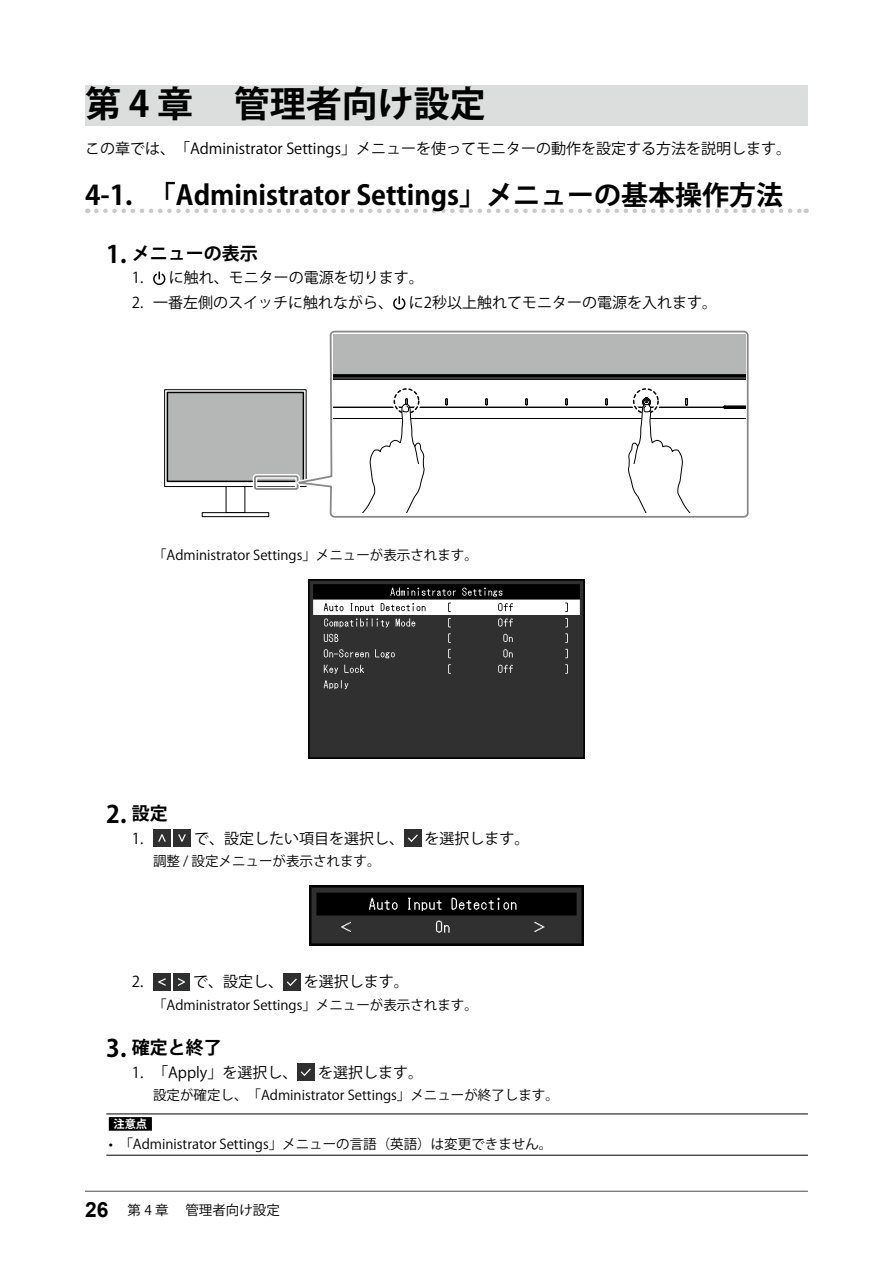
<style>
.page{position:relative;width:893px;height:1263px;background:#fff}
.page>*{position:absolute;margin:0;border:0;box-sizing:border-box;transform-origin:0 0}
.t1{font:700 36px "Koz Go Pro";color:#000}
.t2{font:700 27px "Koz Go Pro";color:#000}
.t3{font:700 24px "Koz Go Pro";color:#000}
.t4{font:700 18px "Koz Go Pro";color:#000}
.t5{font:15px "Koz Go Pro";color:#000}
.t6{font:13.5px "Koz Go Pro";color:#000}
.t7{font:700 11.25px "Koz Go Pro";color:#fff}
.s1{font-size:24px}
.s2{font-size:18px}
.s3{font-family:"Arial";font-weight:700;font-size:21px}
</style>
<div class="page">
<div style="left:85px;top:85px;width:723px;height:40px;background:#dcdddd"></div>
<svg style="left:96px;top:209px;width:711px;height:4px"></svg>
<svg style="left:153px;top:272px;width:12px;height:13px"></svg>
<svg style="left:393px;top:296px;width:12px;height:14px"></svg>
<div style="left:202px;top:512px;width:67px;height:5px;border:1px solid #000"></div>
<svg style="left:166px;top:391px;width:104px;height:92px"></svg>
<div style="left:164px;top:389px;width:143px;height:98px;border:1px solid #000"></div>
<div style="left:167px;top:392px;width:136px;height:89px;background:#b5b6b6"></div>
<div style="left:167px;top:392px;width:137px;height:90px;border:2px solid #000"></div>
<div style="left:253px;top:474px;width:47px;height:17px;border:4px solid #fff;border-radius:2px"></div>
<div style="left:254px;top:475px;width:45px;height:15px;border:2px solid #898989;border-radius:2px"></div>
<svg style="left:270px;top:389px;width:18px;height:102px"></svg>
<svg style="left:288px;top:330px;width:461px;height:188px"></svg>
<svg style="left:333px;top:334px;width:412px;height:179px"></svg>
<img style="left:308px;top:579px;width:277px;height:179px">
<img style="left:153px;top:830px;width:17px;height:17px">
<img style="left:174px;top:830px;width:17px;height:17px">
<img style="left:404px;top:830px;width:17px;height:17px">
<img style="left:309px;top:886px;width:275px;height:59px">
<img style="left:153px;top:973px;width:17px;height:17px">
<img style="left:174px;top:973px;width:16px;height:17px">
<img style="left:283px;top:973px;width:17px;height:17px">
<img style="left:298px;top:1064px;width:17px;height:17px">
<hr style="left:106px;top:1113px;width:702px;height:1px;background:#000">
<hr style="left:106px;top:1155px;width:702px;height:1px;background:#000">
<div style="left:109px;top:1117px;width:43px;height:14px;background:#000"></div>
<hr style="left:85px;top:1191px;width:723px;height:1px;background:#595757">
<h1 class="t1" style="left:85px;top:80px;width:402px">第 4 章 管理者向け設定</h1>
<p class="t5" style="left:85px;top:139px;width:707px">この章では、「Administrator Settings」メニューを使ってモニターの動作を設定する方法を説明します。</p>
<h2 class="t2" style="left:85px;top:178px;width:700px">4-1. 「Administrator Settings」メニューの基本操作方法</h2>
<h3 class="t4" style="left:106px;top:242px;width:153px"><span class="s1">1.</span> メニューの表示</h3>
<p class="t5" style="left:132px;top:268px;width:294px">1. に触れ、モニターの電源を切ります。</p>
<p class="t5" style="left:132px;top:293px;width:587px">2. 一番左側のスイッチに触れながら、 に2秒以上触れてモニターの電源を入れます。</p>
<p class="t6" style="left:153px;top:546px;width:326px">「Administrator Settings」メニューが表示されます。</p>
<h3 class="t3" style="left:106px;top:798px;width:63px">2. <span class="s2">設定</span></h3>
<p class="t5" style="left:132px;top:829px;width:13px">1.</p>
<p class="t5" style="left:194px;top:829px;width:211px">で、設定したい項目を選択し、</p>
<p class="t5" style="left:425px;top:829px;width:106px">を選択します。</p>
<p class="t6" style="left:153px;top:853px;width:229px">調整 / 設定メニューが表示されます。</p>
<p class="t5" style="left:132px;top:972px;width:13px">2.</p>
<p class="t5" style="left:193px;top:972px;width:91px">で、設定し、</p>
<p class="t5" style="left:304px;top:972px;width:106px">を選択します。</p>
<p class="t6" style="left:153px;top:996px;width:326px">「Administrator Settings」メニューが表示されます。</p>
<h3 class="t4" style="left:106px;top:1036px;width:117px"><span class="s1">3.</span> 確定と終了</h3>
<p class="t5" style="left:132px;top:1063px;width:167px">1. 「Apply」を選択し、</p>
<p class="t5" style="left:318px;top:1063px;width:106px">を選択します。</p>
<p class="t6" style="left:153px;top:1087px;width:407px">設定が確定し、「Administrator Settings」メニューが終了します。</p>
<p class="t7" style="left:113px;top:1117px;width:35px">注意点</p>
<p class="t6" style="left:109px;top:1135px;width:445px">• 「Administrator Settings」メニューの言語（英語）は変更できません。</p>
<p class="t6" style="left:85px;top:1201px;width:196px"><span class="s3">26</span> 第 4 章　管理者向け設定</p>
</div>
